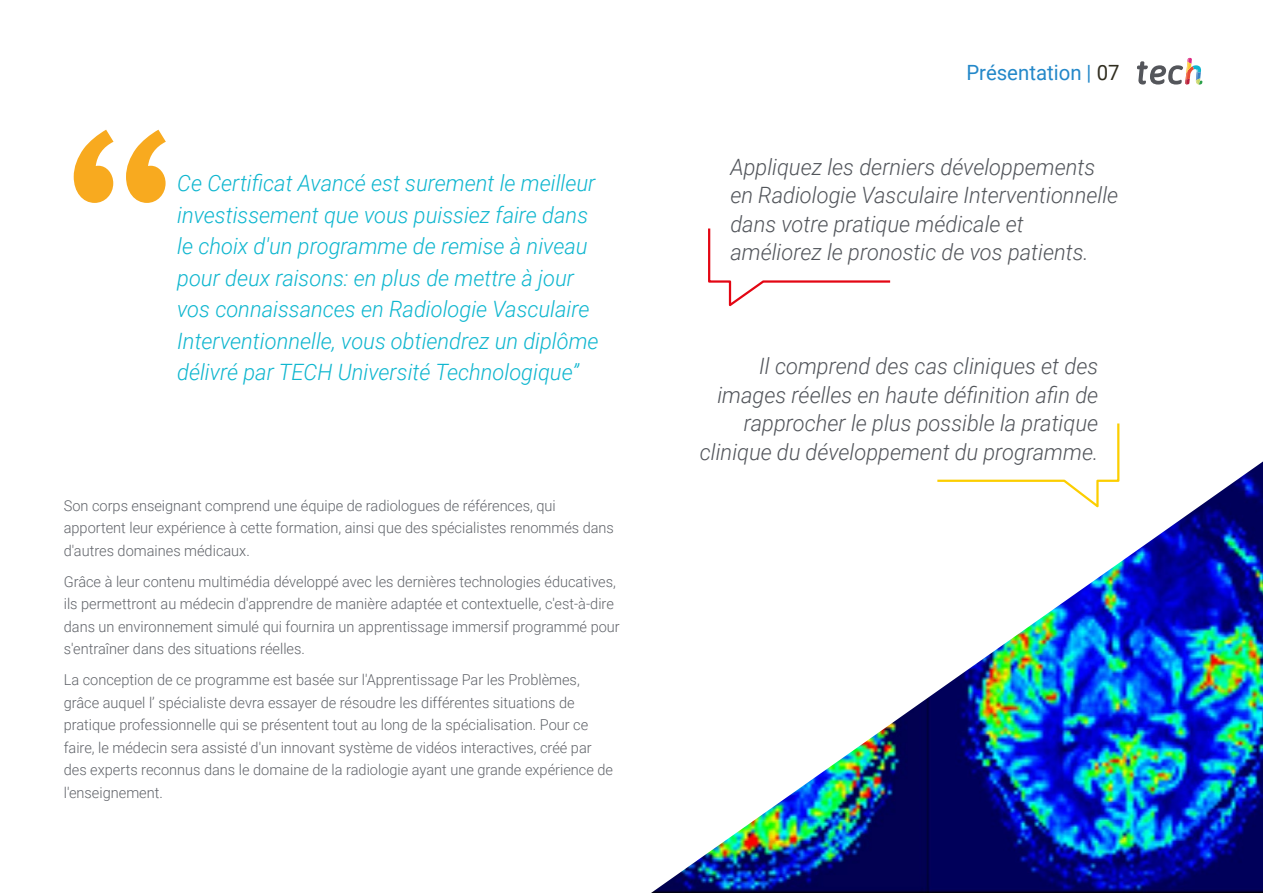
<style>
.page{position:relative;width:1263px;height:893px;background:#fff}
.page>*{position:absolute;margin:0;border:0;box-sizing:border-box;transform-origin:0 0}
.t1{font:italic 300 22.5px/28.5px "Roboto";color:#52555b;text-align:right}
.t2{font:italic 300 22.5px/31.5px "Roboto";color:#0fb6cf}
.t3{font:21px "Roboto";color:#2488c9}
.t4{font:300 15px/22.5px "Roboto";color:#61646a}
.s1{color:#312e20}
</style>
<div class="page">
<svg style="left:74px;top:130px;width:92px;height:73px"></svg>
<svg style="left:1117px;top:423px;width:3px;height:38px"></svg>
<img style="left:651px;top:461px;width:612px;height:432px">
<svg style="left:708px;top:228px;width:183px;height:79px"></svg>
<svg style="left:1137px;top:58px;width:65px;height:27px"></svg>
<p class="t2" style="left:177px;top:167px;width:423px">Ce Certificat Avancé est surement le meilleur investissement que vous puissiez faire dans le choix d'un programme de remise à niveau pour deux raisons: en plus de mettre à jour vos connaissances en Radiologie Vasculaire Interventionnelle, vous obtiendrez un diplôme délivré par TECH Université Technologique”</p>
<p class="t4" style="left:64px;top:494px;width:552px">Son corps enseignant comprend une équipe de radiologues de références, qui apportent leur expérience à cette formation, ainsi que des spécialistes renommés dans d'autres domaines médicaux.</p>
<p class="t4" style="left:64px;top:570px;width:557px">Grâce à leur contenu multimédia développé avec les dernières technologies éducatives, ils permettront au médecin d'apprendre de manière adaptée et contextuelle, c'est-à-dire dans un environnement simulé qui fournira un apprentissage immersif programmé pour s'entraîner dans des situations réelles.</p>
<p class="t4" style="left:64px;top:668px;width:551px">La conception de ce programme est basée sur l'Apprentissage Par les Problèmes, grâce auquel l’ spécialiste devra essayer de résoudre les différentes situations de pratique professionnelle qui se présentent tout au long de la spécialisation. Pour ce faire, le médecin sera assisté d'un innovant système de vidéos interactives, créé par des experts reconnus dans le domaine de la radiologie ayant une grande expérience de l'enseignement.</p>
<h2 class="t3" style="left:966px;top:57px;width:155px">Présentation | <span class="s1">07</span></h2>
<h1 class="t1" style="left:730px;top:152px;width:389px;text-align:left">Appliquez les derniers développements en Radiologie Vasculaire Interventionnelle dans votre pratique médicale et améliorez le pronostic de vos patients.</h1>
<h1 class="t1" style="left:700px;top:351px;width:400px">Il comprend des cas cliniques et des images réelles en haute définition afin de rapprocher le plus possible la pratique clinique du développement du programme.</h1>
</div>
